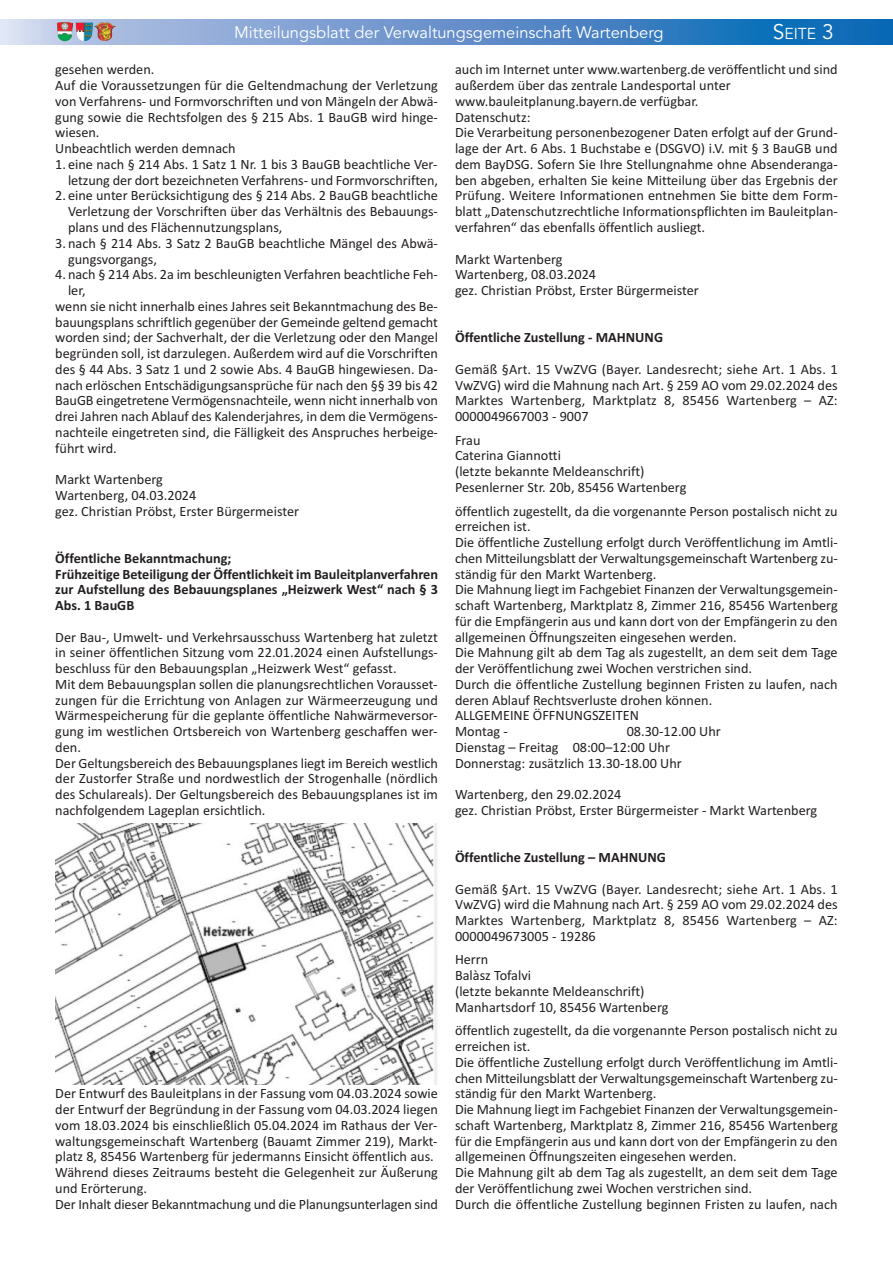
<style>
.page{position:relative;width:893px;height:1263px;background:#fff}
.page>*{position:absolute;margin:0;border:0;box-sizing:border-box;transform-origin:0 0}
.t1{font:16.5px "Avenir";color:#fff}
.t2{font:15.75px "Avenir";color:#fff}
.t3{font:14.25px/15.8px "Calibri";color:#231f20}
.t4{font:700 14.25px/15.8px "Calibri";color:#231f20}
.s1{font-size:21px}
</style>
<div class="page">
<svg style="left:0;top:19px;width:893px;height:26px;background:#6093cb"></svg>
<img style="left:76px;top:22px;width:40px;height:19px">
<img style="left:57px;top:22px;width:16px;height:19px">
<img style="left:55px;top:823px;width:382px;height:261px">
<p class="t1" style="left:234px;top:22px;width:431px">Mitteilungsblatt der Verwaltungsgemeinschaft Wartenberg</p>
<p class="t2" style="left:773px;top:24px;width:63px"><span class="s1">S</span>EITE <span class="s1">3</span></p>
<p class="t3" style="left:55px;top:62px;width:384px">gesehen werden.<br>Auf die Voraussetzungen für die Geltendmachung der Verletzung von Verfahrens- und Formvorschriften und von Mängeln der Abwä&shy;gung sowie die Rechtsfolgen des § 215 Abs. 1 BauGB wird hinge&shy;wiesen.<br>Unbeachtlich werden demnach</p>
<p class="t3" style="left:55px;top:156px;width:384px;text-align:right">1. eine nach § 214 Abs. 1 Satz 1 Nr. 1 bis 3 BauGB beachtliche Ver&shy;letzung der dort bezeichneten Verfahrens- und Formvorschriften,</p>
<p class="t3" style="left:68px;top:188px;width:371px;text-align:justify;text-indent:-13px">2. eine unter Berücksichtigung des § 214 Abs. 2 BauGB beachtliche Verletzung der Vorschriften über das Verhältnis des Bebauungs&shy;plans und des Flächennutzungsplans,</p>
<p class="t3" style="left:68px;top:235px;width:371px;text-indent:-13px">3. nach § 214 Abs. 3 Satz 2 BauGB beachtliche Mängel des Abwä&shy;gungsvorgangs,</p>
<p class="t3" style="left:55px;top:266px;width:384px">4. nach § 214 Abs. 2a im beschleunigten Verfahren beachtliche Feh-</p>
<p class="t3" style="left:68px;top:282px;width:19px">ler,</p>
<p class="t3" style="left:55px;top:298px;width:384px">wenn sie nicht innerhalb eines Jahres seit Bekanntmachung des Be-</p>
<p class="t3" style="left:55px;top:314px;width:384px">bauungsplans schriftlich gegenüber der Gemeinde geltend gemacht</p>
<p class="t3" style="left:55px;top:329px;width:384px">worden sind; der Sachverhalt, der die Verletzung oder den Mangel</p>
<p class="t3" style="left:55px;top:345px;width:384px">begründen soll, ist darzulegen. Außerdem wird auf die Vorschriften</p>
<p class="t3" style="left:55px;top:361px;width:384px">des § 44 Abs. 3 Satz 1 und 2 sowie Abs. 4 BauGB hingewiesen. Da-</p>
<p class="t3" style="left:55px;top:377px;width:384px">nach erlöschen Entschädigungsansprüche für nach den §§ 39 bis 42</p>
<p class="t3" style="left:55px;top:392px;width:384px">BauGB eingetretene Vermögensnachteile, wenn nicht innerhalb von</p>
<p class="t3" style="left:55px;top:408px;width:384px">drei Jahren nach Ablauf des Kalenderjahres, in dem die Vermögens-</p>
<p class="t3" style="left:55px;top:424px;width:384px">nachteile eingetreten sind, die Fälligkeit des Anspruches herbeige-</p>
<p class="t3" style="left:55px;top:440px;width:63px">führt wird.</p>
<p class="t3" style="left:55px;top:471px;width:245px">Markt Wartenberg<br>Wartenberg, 04.03.2024<br>gez. Christian Pröbst, Erster Bürgermeister</p>
<p class="t4" style="left:55px;top:550px;width:384px">Öffentliche Bekanntmachung;<br>Frühzeitige Beteiligung der Öffentlichkeit im Bauleitplanverfahren zur Aufstellung des Bebauungsplanes „Heizwerk West“ nach § 3<br>Abs. 1 BauGB</p>
<p class="t3" style="left:55px;top:629px;width:384px">Der Bau-, Umwelt- und Verkehrsausschuss Wartenberg hat zuletzt in seiner öffentlichen Sitzung vom 22.01.2024 einen Aufstellungs&shy;beschluss für den Bebauungsplan „Heizwerk West“ gefasst.<br>Mit dem Bebauungsplan sollen die planungsrechtlichen Vorausset&shy;zungen für die Errichtung von Anlagen zur Wärmeerzeugung und Wärmespeicherung für die geplante öffentliche Nahwärmeversor&shy;gung im westlichen Ortsbereich von Wartenberg geschaffen wer&shy;den.<br>Der Geltungsbereich des Bebauungsplanes liegt im Bereich westlich der Zustorfer Straße und nordwestlich der Strogenhalle (nördlich des Schulareals). Der Geltungsbereich des Bebauungsplanes ist im nachfolgendem Lageplan ersichtlich.</p>
<p class="t3" style="left:55px;top:1085px;width:384px">Der Entwurf des Bauleitplans in der Fassung vom 04.03.2024 sowie der Entwurf der Begründung in der Fassung vom 04.03.2024 liegen vom 18.03.2024 bis einschließlich 05.04.2024 im Rathaus der Ver&shy;waltungsgemeinschaft Wartenberg (Bauamt Zimmer 219), Markt&shy;platz 8, 85456 Wartenberg für jedermanns Einsicht öffentlich aus.<br>Während dieses Zeitraums besteht die Gelegenheit zur Äußerung und Erörterung.<br>Der Inhalt dieser Bekanntmachung und die Planungsunterlagen sind</p>
<p class="t3" style="left:455px;top:62px;width:384px">auch im Internet unter www.wartenberg.de veröffentlicht und sind außerdem über das zentrale Landesportal unter www.bauleitplanung.bayern.de verfügbar.<br>Datenschutz:<br>Die Verarbeitung personenbezogener Daten erfolgt auf der Grund&shy;lage der Art. 6 Abs. 1 Buchstabe e (DSGVO) i.V. mit § 3 BauGB und dem BayDSG. Sofern Sie Ihre Stellungnahme ohne Absenderanga&shy;ben abgeben, erhalten Sie keine Mitteilung über das Ergebnis der Prüfung. Weitere Informationen entnehmen Sie bitte dem Form&shy;blatt „Datenschutzrechtliche Informationspflichten im Bauleitplan&shy;verfahren“ das ebenfalls öffentlich ausliegt.</p>
<p class="t3" style="left:455px;top:251px;width:245px">Markt Wartenberg<br>Wartenberg, 08.03.2024<br>gez. Christian Pröbst, Erster Bürgermeister</p>
<p class="t4" style="left:455px;top:329px;width:210px">Öffentliche Zustellung - MAHNUNG</p>
<p class="t3" style="left:455px;top:361px;width:384px;text-align:justify">Gemäß §Art. 15 VwZVG (Bayer. Landesrecht; siehe Art. 1 Abs. 1<br>VwZVG) wird die Mahnung nach Art. § 259 AO vom 29.02.2024 des Marktes Wartenberg, Marktplatz 8, 85456 Wartenberg – AZ:<br>0000049667003 - 9007</p>
<p class="t3" style="left:455px;top:432px;width:233px">Frau<br>Caterina Giannotti<br>(letzte bekannte Meldeanschrift)<br>Pesenlerner Str. 20b, 85456 Wartenberg</p>
<p class="t3" style="left:455px;top:503px;width:384px">öffentlich zugestellt, da die vorgenannte Person postalisch nicht zu erreichen ist.<br>Die öffentliche Zustellung erfolgt durch Veröffentlichung im Amtli&shy;chen Mitteilungsblatt der Verwaltungsgemeinschaft Wartenberg zu&shy;ständig für den Markt Wartenberg.<br>Die Mahnung liegt im Fachgebiet Finanzen der Verwaltungsgemein&shy;schaft Wartenberg, Marktplatz 8, Zimmer 216, 85456 Wartenberg für die Empfängerin aus und kann dort von der Empfängerin zu den allgemeinen Öffnungszeiten eingesehen werden.<br>Die Mahnung gilt ab dem Tag als zugestellt, an dem seit dem Tage der Veröffentlichung zwei Wochen verstrichen sind.<br>Durch die öffentliche Zustellung beginnen Fristen zu laufen, nach deren Ablauf Rechtsverluste drohen können.<br>ALLGEMEINE ÖFFNUNGSZEITEN<br>Montag -</p>
<p class="t3" style="left:455px;top:723px;width:267px;text-indent:172px">08.30-12.00 Uhr<br>Dienstag – Freitag 08:00–12:00 Uhr<br>Donnerstag: zusätzlich 13.30-18.00 Uhr</p>
<p class="t3" style="left:455px;top:786px;width:364px">Wartenberg, den 29.02.2024<br>gez. Christian Pröbst, Erster Bürgermeister - Markt Wartenberg</p>
<p class="t4" style="left:455px;top:849px;width:212px">Öffentliche Zustellung – MAHNUNG</p>
<p class="t3" style="left:455px;top:881px;width:384px;text-align:justify">Gemäß §Art. 15 VwZVG (Bayer. Landesrecht; siehe Art. 1 Abs. 1<br>VwZVG) wird die Mahnung nach Art. § 259 AO vom 29.02.2024 des Marktes Wartenberg, Marktplatz 8, 85456 Wartenberg – AZ:<br>0000049673005 - 19286</p>
<p class="t3" style="left:455px;top:952px;width:215px">Herrn<br>Balàsz Tofalvi<br>(letzte bekannte Meldeanschrift)<br>Manhartsdorf 10, 85456 Wartenberg</p>
<p class="t3" style="left:455px;top:1022px;width:384px">öffentlich zugestellt, da die vorgenannte Person postalisch nicht zu erreichen ist.<br>Die öffentliche Zustellung erfolgt durch Veröffentlichung im Amtli&shy;chen Mitteilungsblatt der Verwaltungsgemeinschaft Wartenberg zu&shy;ständig für den Markt Wartenberg.<br>Die Mahnung liegt im Fachgebiet Finanzen der Verwaltungsgemein&shy;schaft Wartenberg, Marktplatz 8, Zimmer 216, 85456 Wartenberg für die Empfängerin aus und kann dort von der Empfängerin zu den allgemeinen Öffnungszeiten eingesehen werden.<br>Die Mahnung gilt ab dem Tag als zugestellt, an dem seit dem Tage der Veröffentlichung zwei Wochen verstrichen sind.<br>Durch die öffentliche Zustellung beginnen Fristen zu laufen, nach</p>
</div>
